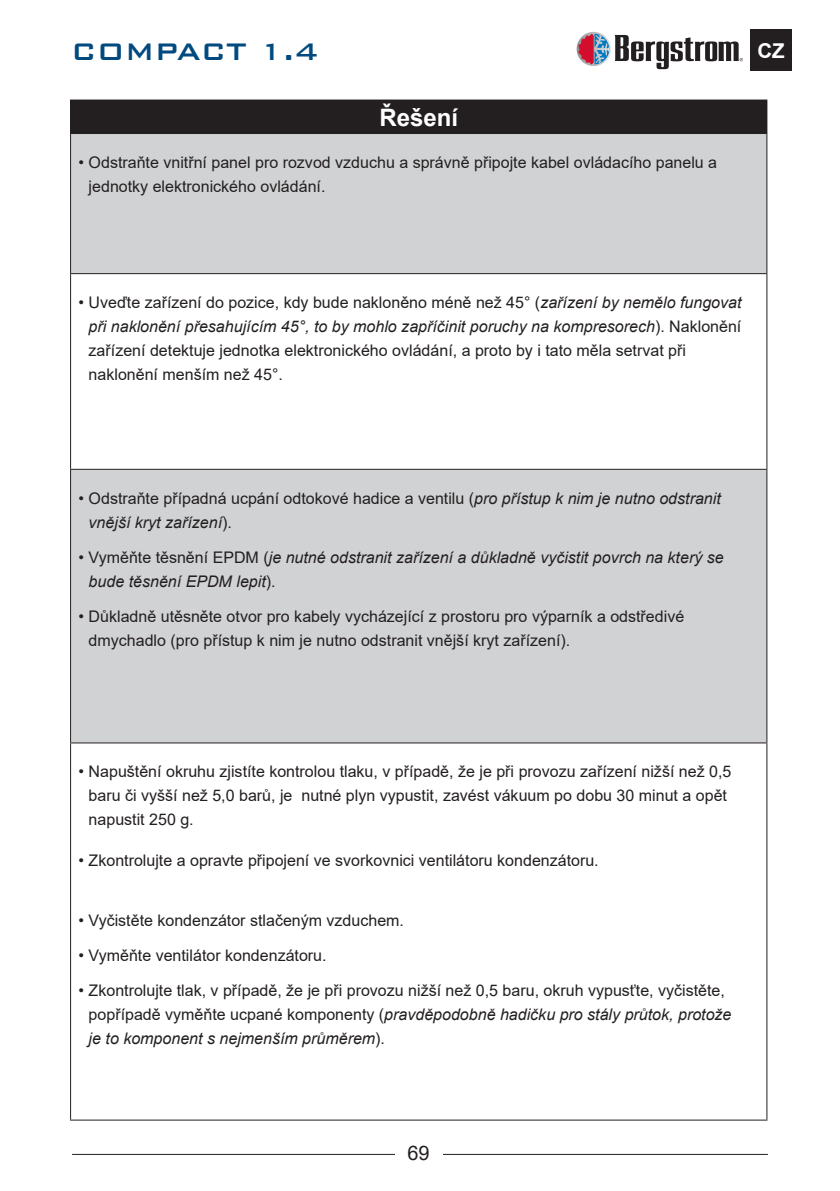
<style>
.page{position:relative;width:840px;height:1191px;background:#fff}
.page>*{position:absolute;margin:0;border:0;box-sizing:border-box;transform-origin:0 0}
.t1{font:500 32px "Bank Gothic BT";color:#004a7f}
.t2{font:700 24px "Arial";color:#fff}
.t3{font:700 20.4px "Arial";color:#fff}
.t4{font:20px "Arial";color:#231f20}
.t5{font:16px/24px "Arial";color:#231f20}
.t6{font:italic 16px/24px "Arial";color:#231f20}
.s1{font-style:italic}
.s2{font-style:normal}
</style>
<div class="page">
<div style="left:750px;top:29px;width:41px;height:42px;background:#231f20"></div>
<hr style="left:72px;top:1153px;width:695px;height:1px;background:#231f20">
<div style="left:394px;top:1145px;width:48px;height:29px;background:#fff"></div>
<svg style="left:576px;top:32px;width:34px;height:34px"></svg>
<svg style="left:578px;top:34px;width:164px;height:35px"></svg>
<div style="left:71px;top:100px;width:695px;height:33px;background:#231f20"></div>
<svg style="left:71px;top:134px;width:695px;height:608px;fill:#d1d2d4"></svg>
<hr style="left:70px;top:100px;width:697px;height:1px;background:#231f20">
<hr style="left:70px;top:101px;width:1px;height:32px;background:#231f20">
<hr style="left:766px;top:101px;width:1px;height:32px;background:#231f20">
<hr style="left:70px;top:133px;width:697px;height:1px;background:#231f20">
<hr style="left:70px;top:134px;width:1px;height:139px;background:#231f20">
<hr style="left:766px;top:134px;width:1px;height:139px;background:#231f20">
<hr style="left:70px;top:273px;width:697px;height:1px;background:#231f20">
<hr style="left:70px;top:274px;width:1px;height:195px;background:#231f20">
<hr style="left:766px;top:274px;width:1px;height:195px;background:#231f20">
<hr style="left:70px;top:469px;width:697px;height:1px;background:#231f20">
<hr style="left:70px;top:470px;width:1px;height:272px;background:#231f20">
<hr style="left:766px;top:470px;width:1px;height:272px;background:#231f20">
<hr style="left:70px;top:742px;width:697px;height:1px;background:#231f20">
<hr style="left:70px;top:743px;width:1px;height:376px;background:#231f20">
<hr style="left:766px;top:743px;width:1px;height:376px;background:#231f20">
<hr style="left:70px;top:1119px;width:697px;height:1px;background:#231f20">
<h1 class="t1" style="left:71px;top:34px;width:249px">COMPACT 1.4</h1>
<p class="t3" style="left:757px;top:36px;width:29px">CZ</p>
<h2 class="t2" style="left:379px;top:100px;width:80px">Řešení</h2>
<p class="t5" style="left:89px;top:150px;width:629px;text-indent:-10px">• Odstraňte vnitřní panel pro rozvod vzduchu a správně připojte kabel ovládacího panelu a jednotky elektronického ovládání.</p>
<p class="t5" style="left:89px;top:290px;width:654px;text-indent:-10px">• Uveďte zařízení do pozice, kdy bude nakloněno méně než 45° (<span class="s1">zařízení by nemělo fungovat při naklonění přesahujícím 45°, to by mohlo zapříčinit poruchy na kompresorech</span>). Naklonění zařízení detektuje jednotka elektronického ovládání, a proto by i tato měla setrvat při naklonění menším než 45°.</p>
<p class="t5" style="left:89px;top:486px;width:633px;text-indent:-10px">• Odstraňte případná ucpání odtokové hadice a ventilu (<span class="s1">pro přístup k nim je nutno odstranit vnější kryt zařízení</span>).</p>
<p class="t6" style="left:89px;top:545px;width:636px;text-indent:-10px"><span class="s2">• Vyměňte těsnění EPDM (</span>je nutné odstranit zařízení a důkladně vyčistit povrch na který se bude těsnění EPDM lepit<span class="s2">).</span></p>
<p class="t5" style="left:89px;top:604px;width:596px;text-indent:-10px">• Důkladně utěsněte otvor pro kabely vycházející z prostoru pro výparník a odstředivé dmychadlo (pro přístup k nim je nutno odstranit vnější kryt zařízení).</p>
<p class="t5" style="left:89px;top:759px;width:644px;text-indent:-10px">• Napuštění okruhu zjistíte kontrolou tlaku, v případě, že je při provozu zařízení nižší než 0,5 baru či vyšší než 5,0 barů, je nutné plyn vypustit, zavést vákuum po dobu 30 minut a opět napustit 250 g.</p>
<p class="t5" style="left:79px;top:848px;width:521px">• Zkontrolujte a opravte připojení ve svorkovnici ventilátoru kondenzátoru.</p>
<p class="t5" style="left:79px;top:908px;width:327px">• Vyčistěte kondenzátor stlačeným vzduchem.</p>
<p class="t5" style="left:79px;top:943px;width:249px">• Vyměňte ventilátor kondenzátoru.</p>
<p class="t5" style="left:89px;top:978px;width:644px;text-indent:-10px">• Zkontrolujte tlak, v případě, že je při provozu nižší než 0,5 baru, okruh vypusťte, vyčistěte, popřípadě vyměňte ucpané komponenty (<span class="s1">pravděpodobně hadičku pro stály průtok, protože je to komponent s nejmenším průměrem</span>).</p>
<p class="t4" style="left:407px;top:1139px;width:24px">69</p>
</div>
